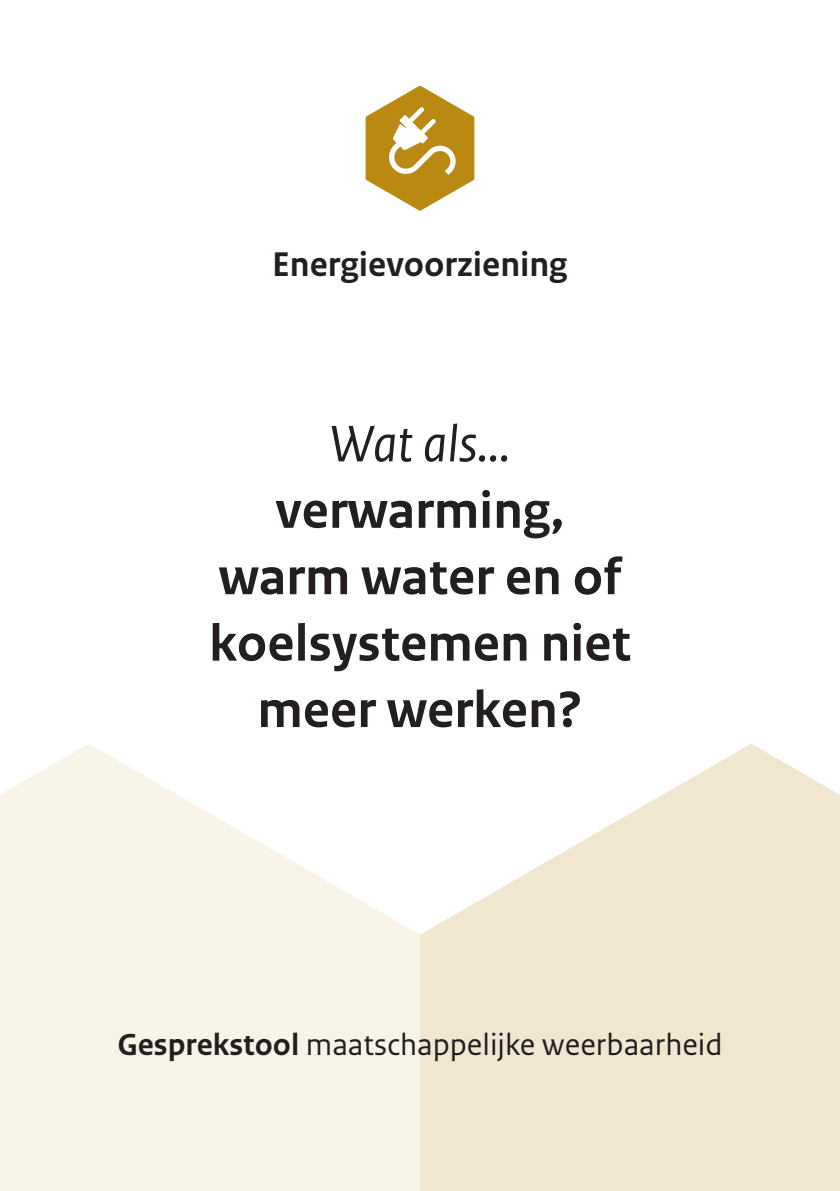
<style>
.page{position:relative;width:840px;height:1191px;background:#fff}
.page>*{position:absolute;margin:0;border:0;box-sizing:border-box;transform-origin:0 0}
.tool_-_V___Wat_als{font:700 54px/66.4px "Rijksoverheid Sans Text";color:#231f20;text-align:center}
.tool_-_V___Wat_als-2{font:italic 54px "Rijksoverheid Sans Text";color:#231f20}
.t1{font:700 36px "Rijksoverheid Sans Text";color:#231f20}
.t2{font:32px "Rijksoverheid Sans Text";color:#231f20}
.s1{font-weight:700}
</style>
<div class="page">
<svg style="left:420px;top:744px;width:419px;height:447px;fill:#f1e7d0"></svg>
<svg style="left:0;top:744px;width:420px;height:447px;fill:#f8f3e7"></svg>
<svg style="left:0;top:744px;width:89px;height:190px;background:#f8f4ea"></svg>
<svg style="left:750px;top:743px;width:89px;height:191px;background:#f2ead6"></svg>
<svg style="left:365px;top:86px;width:110px;height:125px"></svg>
<p class="t1" style="left:272px;top:244px;width:297px">Energievoorziening</p>
<p class="tool_-_V___Wat_als-2" style="left:329px;top:413px;width:182px">Wat als...</p>
<p class="tool_-_V___Wat_als" style="left:209px;top:478px;width:423px">verwarming, warm water en of koelsystemen niet meer werken?</p>
<p class="t2" style="left:117px;top:1026px;width:606px"><span class="s1">Gesprekstool</span> maatschappelijke weerbaarheid</p>
</div>
